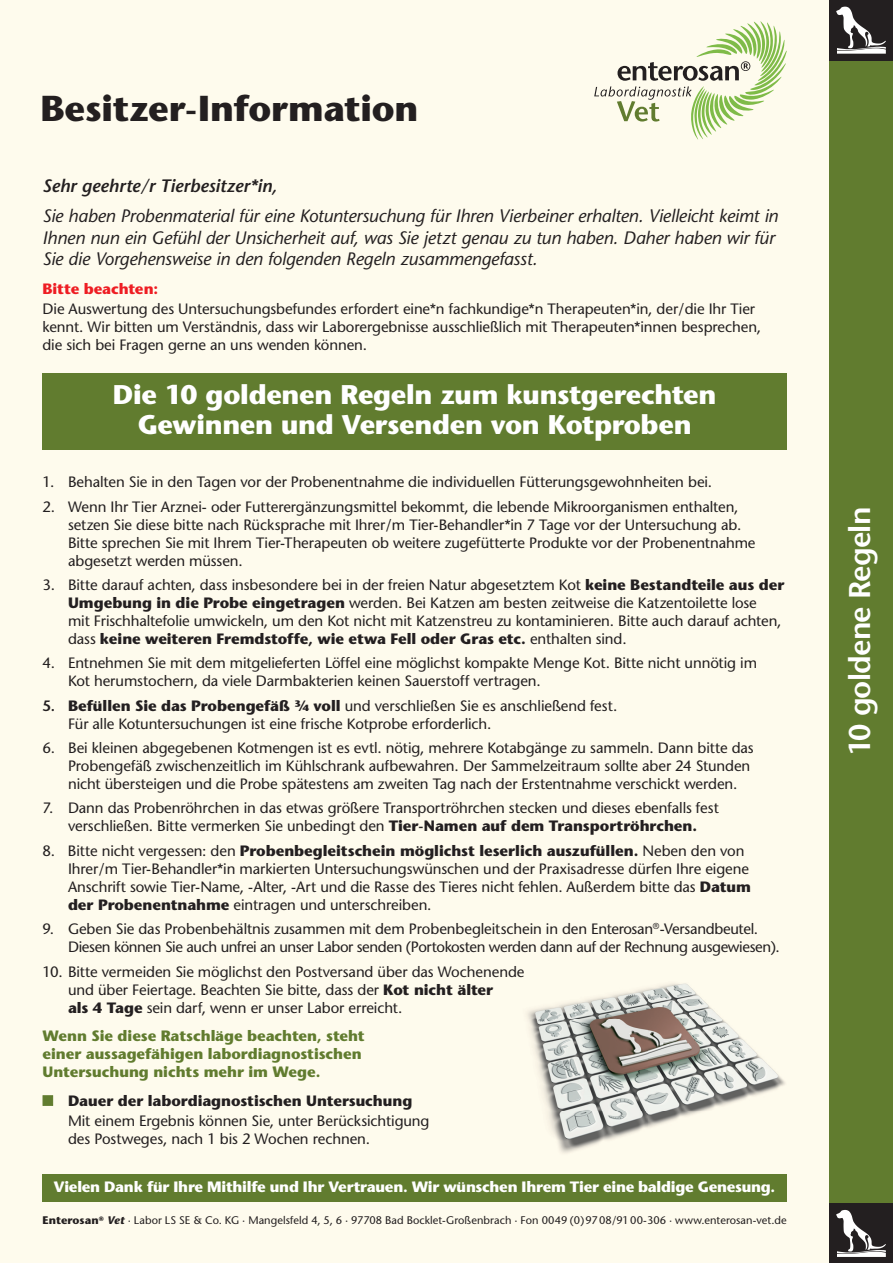
<style>
.page{position:relative;width:893px;height:1263px;background:#fefbed}
.page>*{position:absolute;margin:0;border:0;box-sizing:border-box;transform-origin:0 0}
.t1{font:700 36px "Stone Sans";letter-spacing:-.005em;color:#231f20}
.t2{font:600 30px "Stone Sans";letter-spacing:-.025em;color:#fff}
.t3{font:700 27px/30px "Stone Sans";letter-spacing:-.01em;color:#fff;text-align:center}
.t4{font:italic 18px/21.6px "Stone Sans";letter-spacing:-.01em;color:#231f20}
.t5{font:italic 600 18px "Stone Sans";color:#231f20}
.t6{font:15px/18px "Stone Sans";letter-spacing:-.01em;color:#231f20}
.t7{font:700 15px/18px "Stone Sans";letter-spacing:-.005em;color:#617c2f}
.t8{font:700 15px "Stone Sans";letter-spacing:-.015em;color:#fff}
.t9{font:700 15px "Stone Sans";letter-spacing:-.005em;color:#231f20}
.t10{font:700 15px "Stone Sans";letter-spacing:-.005em;color:#ee1d23}
.t11{font:10.95px "Stone Sans";letter-spacing:.005em;color:#231f20}
.s1{font-weight:700}
.s2{font-weight:600}
.s3{font-weight:700;font-style:italic}
</style>
<div class="page">
<div style="left:829px;top:0;width:64px;height:1263px;background:#617c2f"></div>
<img style="left:510px;top:983px;width:277px;height:219px">
<div style="left:43px;top:1096px;width:10px;height:9px;background:#617c2f"></div>
<div style="left:43px;top:1095px;width:10px;height:11px;border:1px solid #617c2f"></div>
<div style="left:43px;top:373px;width:744px;height:77px;background:#617c2f"></div>
<div style="left:43px;top:1174px;width:744px;height:27px;background:#617c2f"></div>
<div style="left:829px;top:1203px;width:64px;height:60px;background:#231f20"></div>
<svg style="left:836px;top:1210px;width:50px;height:47px"></svg>
<div style="left:829px;top:0;width:64px;height:60px;background:#231f20"></div>
<svg style="left:836px;top:7px;width:50px;height:47px"></svg>
<svg style="left:594px;top:21px;width:193px;height:119px"></svg>
<h1 class="t1" style="left:40px;top:95px;width:379px">Besitzer-Information</h1>
<p class="t5" style="left:43px;top:179px;width:236px">Sehr geehrte / r Tierbesitzer*in,</p>
<p class="t4" style="left:43px;top:207px;width:737px">Sie haben Probenmaterial für eine Kotuntersuchung für Ihren Vierbeiner erhalten. Vielleicht keimt in<br>Ihnen nun ein Gefühl der Unsicherheit auf, was Sie jetzt genau zu tun haben. Daher haben wir für<br>Sie die Vorgehensweise in den folgenden Regeln zusammengefasst.</p>
<p class="t10" style="left:43px;top:283px;width:117px">Bitte beachten:</p>
<p class="t6" style="left:43px;top:301px;width:720px">Die Auswertung des Untersuchungsbefundes erfordert eine*n fachkundige*n Therapeuten*in, der / die Ihr Tier kennt. Wir bitten um Verständnis, dass wir Laborergebnisse ausschließlich mit Therapeuten*innen besprechen, die sich bei Fragen gerne an uns wenden können.</p>
<h3 class="t3" style="left:113px;top:383px;width:605px">Die 10 goldenen Regeln zum kunstgerechten<br>Gewinnen und Versenden von Kotproben</h3>
<p class="t6" style="left:43px;top:474px;width:671px">1. Behalten Sie in den Tagen vor der Probenentnahme die individuellen Fütterungsgewohnheiten bei.</p>
<p class="t6" style="left:68px;top:499px;width:689px;text-indent:-26px">2. Wenn Ihr Tier Arznei- oder Futterergänzungsmittel bekommt, die lebende Mikroorganismen enthalten, setzen Sie diese bitte nach Rücksprache mit Ihrer / m Tier-Behandler*in 7 Tage vor der Untersuchung ab.<br>Bitte sprechen Sie mit Ihrem Tier-Therapeuten ob weitere zugefütterte Produkte vor der Probenentnahme abgesetzt werden müssen.</p>
<p class="t6" style="left:68px;top:577px;width:718px;text-indent:-26px">3. Bitte darauf achten, dass insbesondere bei in der freien Natur abgesetztem Kot <span class="s1">keine Bestandteile aus der Umgebung in die Probe eingetragen</span> werden. Bei Katzen am besten zeitweise die Katzentoilette lose<br>mit Frischhaltefolie umwickeln, um den Kot nicht mit Katzenstreu zu kontaminieren. Bitte auch darauf achten, dass <span class="s1">keine weiteren Fremdstoffe, wie etwa Fell oder Gras etc.</span> enthalten sind.</p>
<p class="t6" style="left:68px;top:656px;width:690px;text-indent:-26px">4. Entnehmen Sie mit dem mitgelieferten Löffel eine möglichst kompakte Menge Kot. Bitte nicht unnötig im<br>Kot herumstochern, da viele Darmbakterien keinen Sauerstoff vertragen.</p>
<p class="t6" style="left:68px;top:698px;width:551px;text-indent:-26px"><span class="s2">5.</span> <span class="s1">Befüllen Sie das Probengefäß ¾ voll</span> und verschließen Sie es anschließend fest.<br>Für alle Kotuntersuchungen ist eine frische Kotprobe erforderlich.</p>
<p class="t6" style="left:68px;top:740px;width:687px;text-indent:-26px">6. Bei kleinen abgegebenen Kotmengen ist es evtl. nötig, mehrere Kotabgänge zu sammeln. Dann bitte das<br>Proben gefäß zwischenzeitlich im Kühlschrank aufbewahren. Der Sammelzeitraum sollte aber 24 Stunden nicht übersteigen und die Probe spätestens am zweiten Tag nach der Erstentnahme verschickt werden.</p>
<p class="t6" style="left:43px;top:801px;width:678px;text-align:center">7. Dann das Probenröhrchen in das etwas größere Transportröhrchen stecken und dieses ebenfalls fest verschließen. Bitte vermerken Sie unbedingt den <span class="s1">Tier-Namen auf dem Transportröhrchen.</span></p>
<p class="t6" style="left:68px;top:843px;width:685px;text-indent:-26px">8. Bitte nicht vergessen: den <span class="s1">Probenbegleitschein möglichst leserlich auszufüllen.</span> Neben den von Ihrer / m Tier-Behandler*in markierten Untersuchungswünschen und der Praxisadresse dürfen Ihre eigene Anschrift sowie Tier-Name, -Alter, -Art und die Rasse des Tieres nicht fehlen. Außerdem bitte das <span class="s1">Datum der Probenentnahme</span> eintragen und unterschreiben.</p>
<p class="t6" style="left:68px;top:921px;width:713px;text-indent:-26px">9. Geben Sie das Probenbehältnis zusammen mit dem Probenbegleitschein in den Enterosan<sup>®</sup>-Versandbeutel.<br>Diesen können Sie auch unfrei an unser Labor senden ( Portokosten werden dann auf der Rechnung ausgewiesen ).</p>
<p class="t6" style="left:68px;top:964px;width:458px;text-indent:-26px">10. Bitte vermeiden Sie möglichst den Postversand über das Wochenende und über Feiertage. Beachten Sie bitte, dass der <span class="s1">Kot nicht älter<br>als 4 Tage</span> sein darf, wenn er unser Labor erreicht.</p>
<p class="t7" style="left:43px;top:1028px;width:324px">Wenn Sie diese Ratschläge beachten, steht einer aussagefähigen labordiagnostischen<br>Untersuchung nichts mehr im Wege.</p>
<p class="t9" style="left:68px;top:1095px;width:346px">Dauer der labordiagnostischen Untersuchung</p>
<p class="t6" style="left:68px;top:1113px;width:363px">Mit einem Ergebnis können Sie, unter Berücksichtigung des Postweges, nach 1 bis 2 Wochen rechnen.</p>
<p class="t8" style="left:54px;top:1181px;width:723px">Vielen Dank für Ihre Mithilfe und Ihr Vertrauen. Wir wünschen Ihrem Tier eine baldige Genesung.</p>
<p class="t11" style="left:43px;top:1216px;width:746px"><span class="s1">Enterosan</span><sup>®</sup> <span class="s3">Vet</span> · Labor LS SE &amp; Co. KG · Mangelsfeld 4, 5, 6 · 97708 Bad Bocklet-Großenbrach · Fon 0049 ( 0 ) 97 08 / 91 00 - 306 · www.enterosan-vet.de</p>
<h2 class="t2" style="left:848px;top:756px;width:251px;rotate:-90deg">10 goldene Regeln</h2>
</div>
